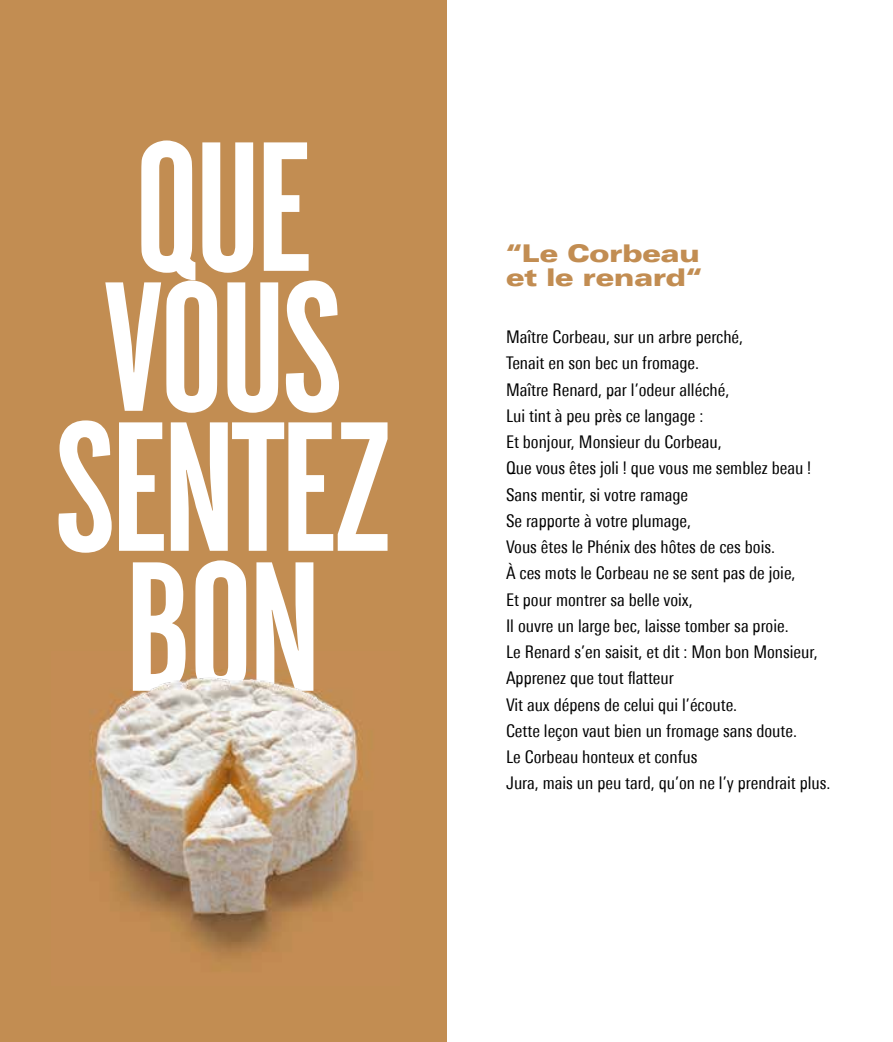
<style>
.page{position:relative;width:893px;height:1042px;background:#fff}
.page>*{position:absolute;margin:0;border:0;box-sizing:border-box;transform-origin:0 0}
.t1{font:192.5px/140px "Alternate Gothic EF No One";letter-spacing:-.025em;color:#fff;text-align:center}
.t2{font:900 expanded 24.5px/24.5px "Univers Next Pro";color:#c28d52}
.t3{font:condensed 17.5px/26.2px "Univers Next Pro";color:#000}
</style>
<div class="page">
<div style="left:0;top:0;width:446px;height:1042px;background:#c28d52"></div>
<img style="left:90px;top:710px;width:272px;height:248px">
<img style="left:110px;top:669px;width:232px;height:41px">
<h1 class="t1" style="left:54px;top:145px;width:340px">QUE<br>VOUS<br>SENTEZ<br>BON</h1>
<h2 class="t2" style="left:506px;top:240px;width:197px">“Le Corbeau et le renard“</h2>
<p class="t3" style="left:506px;top:324px;width:326px">Maître Corbeau, sur un arbre perché,<br>Tenait en son bec un fromage.<br>Maître Renard, par l’odeur alléché,<br>Lui tint à peu près ce langage :<br>Et bonjour, Monsieur du Corbeau,<br>Que vous êtes joli ! que vous me semblez beau !<br>Sans mentir, si votre ramage<br>Se rapporte à votre plumage,<br>Vous êtes le Phénix des hôtes de ces bois.<br>À ces mots le Corbeau ne se sent pas de joie,<br>Et pour montrer sa belle voix,<br>Il ouvre un large bec, laisse tomber sa proie.<br>Le Renard s’en saisit, et dit : Mon bon Monsieur, Apprenez que tout flatteur<br>Vit aux dépens de celui qui l’écoute.<br>Cette leçon vaut bien un fromage sans doute.<br>Le Corbeau honteux et confus<br>Jura, mais un peu tard, qu’on ne l’y prendrait plus.</p>
</div>
